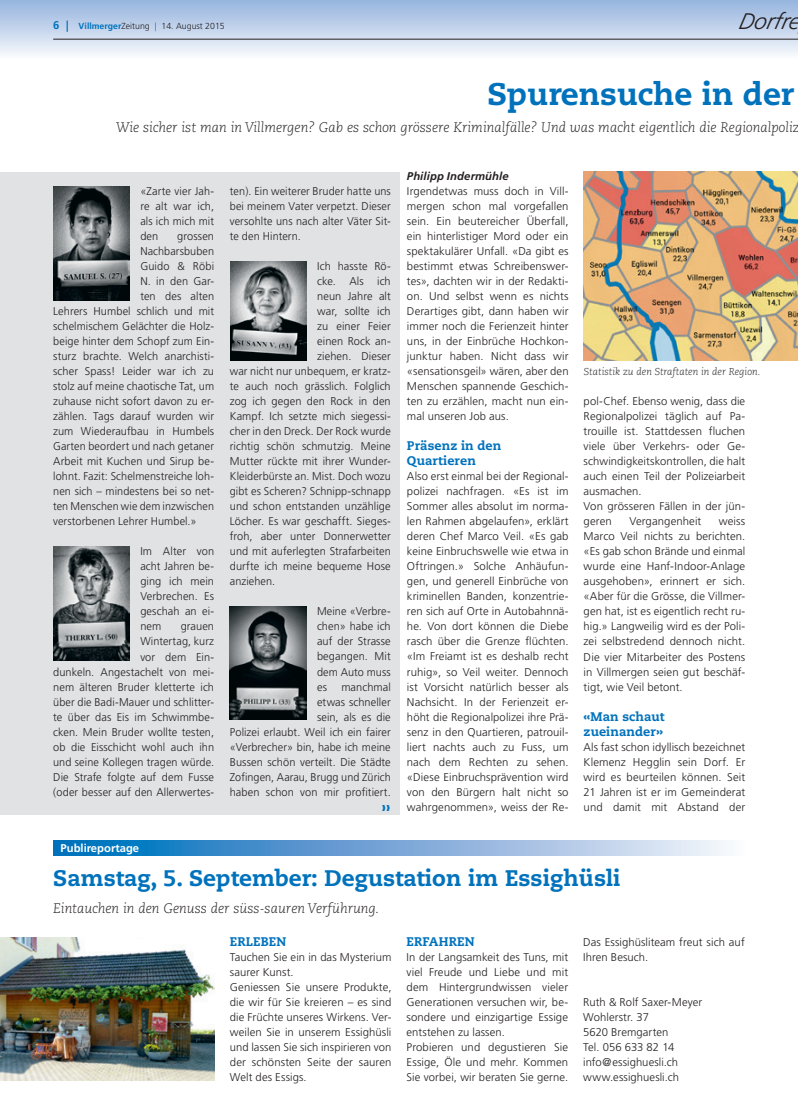
<style>
.page{position:relative;width:798px;height:1117px;background:#fff}
.page>*{position:absolute;margin:0;border:0;box-sizing:border-box;transform-origin:0 0}
.t1{font:800 31.25px "Caecilia";color:#0072bc}
.t2{font:800 22.5px "Caecilia";color:#0072bc}
.t3{font:italic 300 22.5px "Frutiger";color:#231f20}
.t4{font:italic 300 13.75px "Caecilia";color:#231f20}
.t5{font:800 12.5px/15px "Caecilia";letter-spacing:.01em;color:#0072bc}
.t6{font:300 11.25px/15px "Frutiger";letter-spacing:.01em;color:#231f20;text-align:justify}
.t7{font:300 11.25px "Frutiger";letter-spacing:.01em;color:#231f20;scale:.96 1}
.t8{font:italic 700 11.25px "Frutiger";letter-spacing:.01em;color:#231f20}
.t9{font:700 11.25px "Frutiger";color:#fff}
.t10{font:italic 300 10px "Caecilia";color:#231f20}
.t11{font:300 8.75px "Frutiger";color:#231f20}
.s1{font-weight:700;font-size:11.25px;color:#0072bc}
.s2{font-family:"Myriad";font-weight:700;font-size:11.25px;color:#0072bc}
.s3{font-weight:700;color:#0072bc}
.s4{color:#0072bc}
</style>
<div class="page">
<svg style="left:0;top:0;width:797px;height:55px;background:#c2d3ea"></svg>
<hr style="left:53px;top:39px;width:744px;height:1px;background:#231f20">
<div style="left:0;top:171px;width:399px;height:643px;background:#e1e2e4"></div>
<svg style="left:53px;top:840px;width:674px;height:15px;background:#73a9d7"></svg>
<img style="left:0;top:937px;width:214px;height:143px">
<img style="left:583px;top:171px;width:214px;height:189px">
<img style="left:53px;top:186px;width:77px;height:114px">
<img style="left:53px;top:546px;width:77px;height:114px">
<img style="left:230px;top:261px;width:76px;height:99px">
<img style="left:230px;top:606px;width:76px;height:113px">
<p class="t11" style="left:53px;top:21px;width:173px"><span class="s1">6</span> <span class="s2">|</span> <span class="s3">Villmerger</span>Zeitung <span class="s4">|</span> 14. August 2015</p>
<h2 class="t3" style="left:737px;top:9px;width:68px">Dorfre</h2>
<h1 class="t1" style="left:487px;top:75px;width:308px">Spurensuche in der</h1>
<p class="t4" style="left:116px;top:120px;width:685px">Wie sicher ist man in Villmergen? Gab es schon grössere Kriminalfälle? Und was macht eigentlich die Regionalpoliz</p>
<p class="t6" style="left:140px;top:184px;width:75px">«Zarte vier Jah&shy;re alt war ich, als ich mich mit den</p>
<p class="t6" style="left:177px;top:229px;width:38px">grossen</p>
<p class="t6" style="left:140px;top:244px;width:75px">Nachbarsbuben</p>
<p class="t6" style="left:140px;top:259px;width:75px">Guido &amp; Röbi</p>
<p class="t6" style="left:140px;top:274px;width:75px">N. in den Gar-</p>
<p class="t6" style="left:140px;top:289px;width:75px">ten des alten</p>
<p class="t6" style="left:53px;top:304px;width:162px">Lehrers Humbel schlich und mit</p>
<p class="t6" style="left:53px;top:319px;width:162px">schelmischem Gelächter die Holz-</p>
<p class="t6" style="left:53px;top:334px;width:162px">beige hinter dem Schopf zum Ein-</p>
<p class="t6" style="left:53px;top:349px;width:162px">sturz brachte. Welch anarchisti-</p>
<p class="t6" style="left:53px;top:364px;width:162px">scher Spass! Leider war ich zu</p>
<p class="t6" style="left:53px;top:379px;width:162px">stolz auf meine chaotische Tat, um</p>
<p class="t6" style="left:53px;top:394px;width:162px">zuhause nicht sofort davon zu er-</p>
<p class="t6" style="left:53px;top:409px;width:162px">zählen. Tags darauf wurden wir</p>
<p class="t6" style="left:53px;top:424px;width:162px">zum Wiederaufbau in Humbels</p>
<p class="t7" style="left:53px;top:440px;width:169px">Garten beordert und nach getaner</p>
<p class="t6" style="left:53px;top:454px;width:162px">Arbeit mit Kuchen und Sirup be-</p>
<p class="t6" style="left:53px;top:469px;width:162px">lohnt. Fazit: Schelmenstreiche loh-</p>
<p class="t6" style="left:53px;top:484px;width:162px">nen sich – mindestens bei so net-</p>
<p class="t7" style="left:53px;top:500px;width:169px">ten Menschen wie dem inzwischen</p>
<p class="t6" style="left:53px;top:514px;width:145px">verstorbenen Lehrer Humbel.»</p>
<p class="t6" style="left:140px;top:544px;width:75px">Im Alter von acht Jahren be&shy;ging ich mein Verbrechen. Es geschah an ei&shy;nem</p>
<p class="t6" style="left:53px;top:619px;width:162px;text-align:right">grauen<br>Wintertag, kurz<br>vor dem Ein-<br>dunkeln. Angestachelt von mei&shy;nem älteren Bruder kletterte ich über die Badi-Mauer und schlitter&shy;te über das Eis im Schwimmbe&shy;cken. Mein Bruder wollte testen, ob die Eisschicht wohl auch ihn und seine Kollegen tragen würde.<br>Die Strafe folgte auf dem Fusse (oder besser auf den Allerwertes-</p>
<p class="t6" style="left:230px;top:184px;width:162px">ten). Ein weiterer Bruder hatte uns bei meinem Vater verpetzt. Dieser versohlte uns nach alter Väter Sit&shy;te den Hintern.</p>
<p class="t6" style="left:317px;top:259px;width:75px">Ich hasste Rö-</p>
<p class="t6" style="left:317px;top:274px;width:75px">cke. Als ich</p>
<p class="t6" style="left:317px;top:289px;width:75px">neun Jahre alt</p>
<p class="t6" style="left:317px;top:304px;width:75px">war, sollte ich</p>
<p class="t6" style="left:317px;top:319px;width:75px">zu einer Feier</p>
<p class="t6" style="left:317px;top:334px;width:75px">einen Rock an-</p>
<p class="t6" style="left:317px;top:349px;width:75px">ziehen. Dieser</p>
<p class="t6" style="left:230px;top:364px;width:162px">war nicht nur unbequem, er kratz-</p>
<p class="t6" style="left:230px;top:379px;width:162px">te auch noch grässlich. Folglich</p>
<p class="t6" style="left:230px;top:394px;width:162px">zog ich gegen den Rock in den</p>
<p class="t6" style="left:230px;top:409px;width:162px">Kampf. Ich setzte mich siegessi-</p>
<p class="t7" style="left:230px;top:425px;width:169px">cher in den Dreck. Der Rock wurde</p>
<p class="t6" style="left:230px;top:439px;width:162px">richtig schön schmutzig. Meine</p>
<p class="t6" style="left:230px;top:454px;width:162px">Mutter rückte mit ihrer Wunder-</p>
<p class="t6" style="left:230px;top:469px;width:162px">Kleiderbürste an. Mist. Doch wozu</p>
<p class="t6" style="left:230px;top:484px;width:162px">gibt es Scheren? Schnipp-schnapp</p>
<p class="t6" style="left:230px;top:499px;width:162px">und schon entstanden unzählige</p>
<p class="t6" style="left:230px;top:514px;width:162px">Löcher. Es war geschafft. Sieges-</p>
<p class="t6" style="left:230px;top:529px;width:162px">froh, aber unter Donnerwetter</p>
<p class="t6" style="left:230px;top:544px;width:162px">und mit auferlegten Strafarbeiten</p>
<p class="t6" style="left:230px;top:559px;width:162px">durfte ich meine bequeme Hose</p>
<p class="t6" style="left:230px;top:574px;width:47px">anziehen.</p>
<p class="t6" style="left:317px;top:604px;width:75px">Meine «Verbre&shy;chen» habe ich auf der Strasse begangen. Mit dem Auto muss es</p>
<p class="t6" style="left:230px;top:679px;width:162px;text-align:right">manchmal<br>etwas schneller<br>sein, als es die<br>Polizei erlaubt. Weil ich ein fairer «Verbrecher» bin, habe ich meine<br>Bussen schön verteilt. Die Städte<br>Zofingen, Aarau, Brugg und Zürich haben schon von mir profitiert.</p>
<p class="t8" style="left:407px;top:169px;width:103px">Philipp Indermühle</p>
<p class="t6" style="left:407px;top:184px;width:163px">Irgendetwas muss doch in Vill&shy;mergen schon mal vorgefallen sein. Ein beutereicher Überfall, ein hinterlistiger Mord oder ein spektakulärer Unfall. «Da gibt es bestimmt etwas Schreibenswer&shy;tes», dachten wir in der Redakti&shy;on. Und selbst wenn es nichts Derartiges gibt, dann haben wir immer noch die Ferienzeit hinter uns, in der Einbrüche Hochkon&shy;junktur haben. Nicht dass wir «sensationsgeil» wären, aber den Menschen spannende Geschich&shy;ten zu erzählen, macht nun ein&shy;mal unseren Job aus.</p>
<p class="t5" style="left:407px;top:438px;width:96px">Präsenz in den<br>Quartieren</p>
<p class="t6" style="left:407px;top:469px;width:163px">Also erst einmal bei der Regional&shy;polizei nachfragen. «Es ist im Sommer alles absolut im norma&shy;len Rahmen abgelaufen», erklärt deren Chef Marco Veil. «Es gab keine Einbruchswelle wie etwa in Oftringen.» Solche Anhäufun&shy;gen, und generell Einbrüche von kriminellen Banden, konzentrie&shy;ren sich auf Orte in Autobahnnä&shy;he. Von dort können die Diebe rasch über die Grenze flüchten. «Im Freiamt ist es deshalb recht ruhig», so Veil weiter. Dennoch ist Vorsicht natürlich besser als Nachsicht. In der Ferienzeit er&shy;höht die Regionalpolizei ihre Prä&shy;senz in den Quartieren, patrouil&shy;liert nachts auch zu Fuss, um nach dem Rechten zu sehen. «Diese Einbruchsprävention wird von den Bürgern halt nicht so wahrgenommen», weiss der Re-</p>
<p class="t10" style="left:583px;top:366px;width:178px">Statistik zu den Straftaten in der Region.</p>
<p class="t6" style="left:583px;top:394px;width:163px;text-align:left">pol-Chef. Ebenso wenig, dass die<br>Regionalpolizei täglich auf Pa&shy;trouille ist. Stattdessen fluchen viele über Verkehrs- oder Ge&shy;schwindigkeitskontrollen, die halt auch einen Teil der Polizeiarbeit ausmachen.<br>Von grösseren Fällen in der jün&shy;geren</p>
<p class="t6" style="left:629px;top:514px;width:73px">Vergangenheit</p>
<p class="t6" style="left:583px;top:514px;width:163px;text-indent:135px">weiss Marco Veil nichts zu berichten. «Es gab schon Brände und einmal wurde eine Hanf-Indoor-Anlage ausgehoben», erinnert er sich. «Aber für die Grösse, die Villmer&shy;gen hat, ist es eigentlich recht ru&shy;hig.» Langweilig wird es der Poli&shy;zei selbstredend dennoch nicht.<br>Die vier Mitarbeiter des Postens in Villmergen seien gut beschäf&shy;tigt, wie Veil betont.</p>
<p class="t5" style="left:583px;top:708px;width:82px">«Man schaut zueinander»</p>
<p class="t6" style="left:583px;top:739px;width:163px">Als fast schon idyllisch bezeichnet Klemenz Hegglin sein Dorf. Er wird es beurteilen können. Seit 21 Jahren ist er im Gemeinderat und damit mit Abstand der</p>
<p class="t9" style="left:60px;top:841px;width:80px">Publireportage</p>
<h2 class="t2" style="left:53px;top:863px;width:568px">Samstag, 5. September: Degustation im Essighüsli</h2>
<p class="t4" style="left:53px;top:900px;width:327px">Eintauchen in den Genuss der süss-sauren Verführung.</p>
<p class="t5" style="left:230px;top:933px;width:58px">ERLEBEN</p>
<p class="t6" style="left:230px;top:949px;width:163px;text-align:left">Tauchen Sie ein in das Mysterium saurer Kunst.<br>Geniessen Sie unsere Produkte, die wir für Sie kreieren – es sind die Früchte unseres Wirkens. Ver&shy;weilen Sie in unserem Essighüsli und lassen Sie sich inspirieren von der schönsten Seite der sauren<br>Welt des Essigs.</p>
<p class="t5" style="left:406px;top:933px;width:70px">ERFAHREN</p>
<p class="t6" style="left:406px;top:949px;width:163px;text-align:left">In der Langsamkeit des Tuns, mit viel Freude und Liebe und mit dem Hintergrundwissen vieler<br>Generationen versuchen wir, be&shy;sondere und einzigartige Essige entstehen zu lassen.<br>Probieren und degustieren Sie<br>Essige, Öle und mehr. Kommen<br>Sie vorbei, wir beraten Sie gerne.</p>
<p class="t6" style="left:583px;top:934px;width:163px">Das Essighüsliteam freut sich auf<br>Ihren Besuch.</p>
<p class="t6" style="left:583px;top:994px;width:120px;text-align:left">Ruth &amp; Rolf Saxer-Meyer<br>Wohlerstr. 37<br>5620 Bremgarten<br>Tel. 056 633 82 14 info@essighuesli.ch www.essighuesli.ch</p>
</div>
